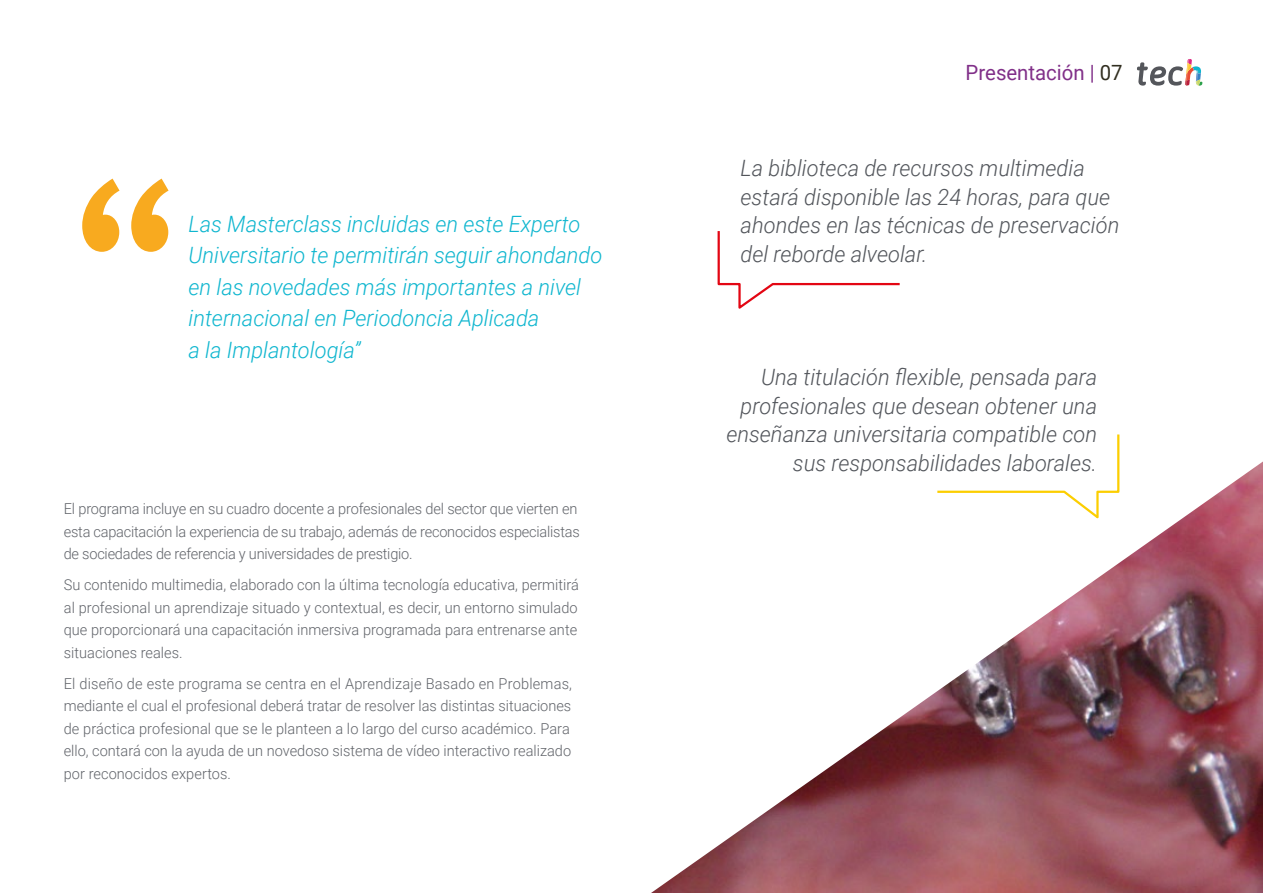
<style>
.page{position:relative;width:1263px;height:893px;background:#fff}
.page>*{position:absolute;margin:0;border:0;box-sizing:border-box;transform-origin:0 0}
.t1{font:italic 300 22.5px/28.5px "Roboto";color:#52555b;text-align:right}
.t2{font:italic 300 22.5px/31.5px "Roboto";color:#0fb6cf}
.t3{font:21px "Roboto";color:#813089}
.t4{font:300 15px/22.5px "Roboto";color:#61646a}
.s1{color:#312e20}
</style>
<div class="page">
<svg style="left:82px;top:179px;width:87px;height:73px"></svg>
<svg style="left:1117px;top:434px;width:3px;height:27px"></svg>
<svg style="left:717px;top:231px;width:183px;height:78px"></svg>
<img style="left:651px;top:461px;width:612px;height:432px">
<svg style="left:1137px;top:59px;width:65px;height:27px"></svg>
<h1 class="t2" style="left:188px;top:207px;width:415px">Las Masterclass incluidas en este Experto Universitario te permitirán seguir ahondando en las novedades más importantes a nivel internacional en Periodoncia Aplicada<br>a la Implantología”</h1>
<p class="t4" style="left:64px;top:497px;width:517px">El programa incluye en su cuadro docente a profesionales del sector que vierten en esta capacitación la experiencia de su trabajo, además de reconocidos especialistas de sociedades de referencia y universidades de prestigio.</p>
<p class="t4" style="left:64px;top:573px;width:517px;text-align:justify">Su contenido multimedia, elaborado con la última tecnología educativa, permitirá al profesional un aprendizaje situado y contextual, es decir, un entorno simulado que proporcionará una capacitación inmersiva programada para entrenarse ante situaciones reales.</p>
<p class="t4" style="left:64px;top:672px;width:510px">El diseño de este programa se centra en el Aprendizaje Basado en Problemas, mediante el cual el profesional deberá tratar de resolver las distintas situaciones de práctica profesional que se le planteen a lo largo del curso académico. Para ello, contará con la ayuda de un novedoso sistema de vídeo interactivo realizado por reconocidos expertos.</p>
<h2 class="t3" style="left:966px;top:57px;width:159px">Presentación | <span class="s1">07</span></h2>
<h1 class="t1" style="left:740px;top:153px;width:380px;text-align:left">La biblioteca de recursos multimedia estará disponible las 24 horas, para que ahondes en las técnicas de preservación del reborde alveolar.</h1>
<h1 class="t1" style="left:726px;top:362px;width:372px">Una titulación flexible, pensada para profesionales que desean obtener una enseñanza universitaria compatible con sus responsabilidades laborales.</h1>
</div>
